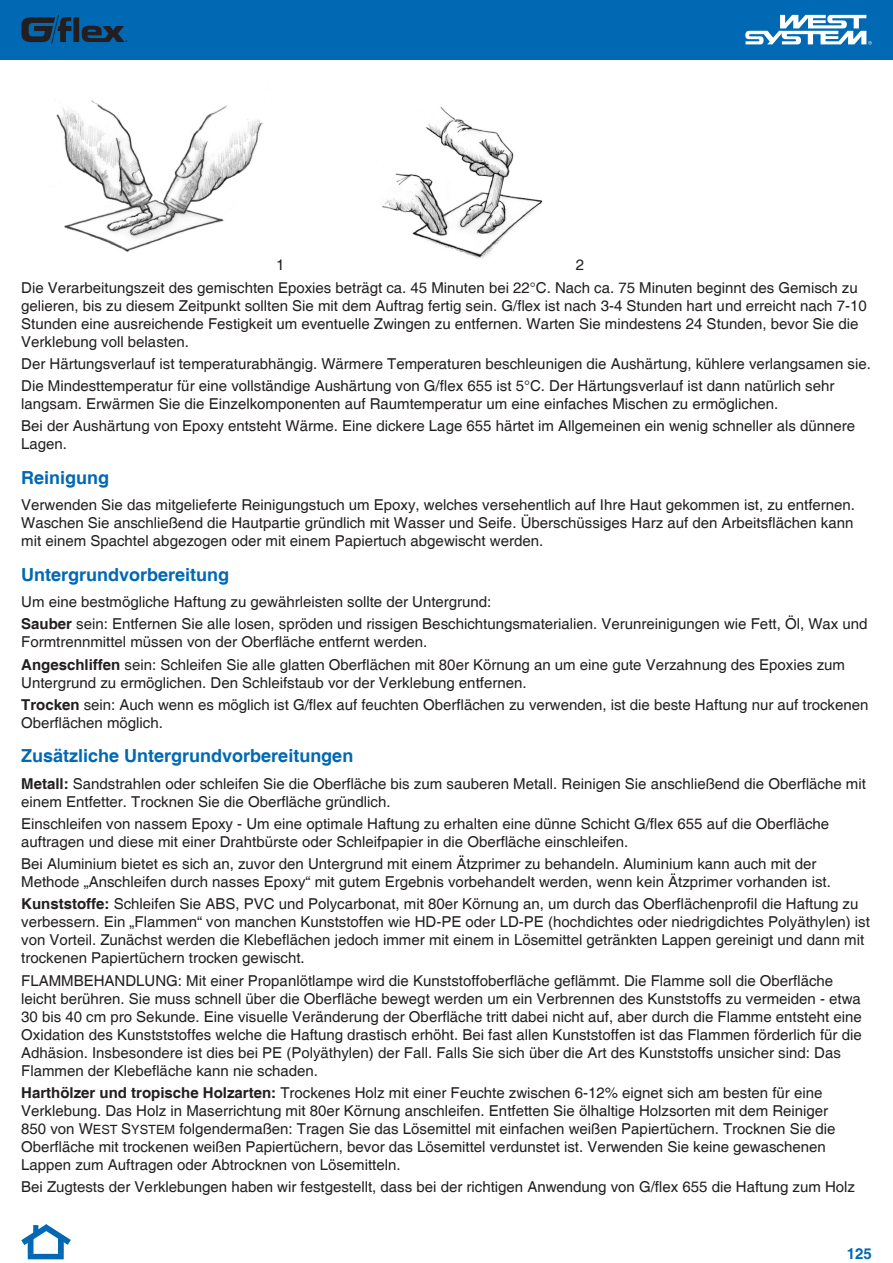
<style>
.page{position:relative;width:893px;height:1263px;background:#fff}
.page>*{position:absolute;margin:0;border:0;box-sizing:border-box;transform-origin:0 0}
.t1{font:700 18px "Helvetica";color:#0168b3}
.t2{font:15px/18px "Helvetica";color:#231f20}
.t3{font:700 15px "Helvetica";color:#0168b3}
.t4{font:600 5.4px "Myriad Pro";color:#231f20}
.s1{font-weight:700}
.s2{font-size:12.75px}
</style>
<div class="page">
<div style="left:0;top:0;width:893px;height:60px;background:#0168b3"></div>
<svg style="left:745px;top:15px;width:127px;height:30px"></svg>
<svg style="left:21px;top:15px;width:104px;height:29px"></svg>
<div style="left:28px;top:1238px;width:5px;height:16px;background:#0168b3"></div>
<svg style="left:21px;top:1224px;width:50px;height:26px"></svg>
<div style="left:28px;top:1254px;width:36px;height:5px;background:#0168b3"></div>
<div style="left:58px;top:1238px;width:6px;height:16px;background:#0168b3"></div>
<img style="left:56px;top:100px;width:207px;height:152px">
<img style="left:382px;top:107px;width:161px;height:152px">
<p class="t4" style="left:125px;top:38px;width:4px">®</p>
<p class="t2" style="left:21px;top:254px;width:838px;line-height:22.2px;text-indent:555px">2<br>Die Verarbeitungszeit des gemischten Epoxies beträgt ca. 45 Minuten bei 22°C. Nach ca. 75 Minuten beginnt des Gemisch zu</p>
<p class="t2" style="left:21px;top:297px;width:847px">gelieren, bis zu diesem Zeitpunkt sollten Sie mit dem Auftrag fertig sein. G/flex ist nach 3-4 Stunden hart und erreicht nach 7-10<br>Stunden eine ausreichende Festigkeit um eventuelle Zwingen zu entfernen. Warten Sie mindestens 24 Stunden, bevor Sie die<br>Verklebung voll belasten.</p>
<p class="t2" style="left:21px;top:353px;width:851px;line-height:22.2px">Der Härtungsverlauf ist temperaturabhängig. Wärmere Temperaturen beschleunigen die Aushärtung, kühlere verlangsamen sie.<br>Die Mindesttemperatur für eine vollständige Aushärtung von G/flex 655 ist 5°C. Der Härtungsverlauf ist dann natürlich sehr</p>
<p class="t2" style="left:21px;top:393px;width:835px;line-height:22.2px">langsam. Erwärmen Sie die Einzelkomponenten auf Raumtemperatur um eine einfaches Mischen zu ermöglichen.<br>Bei der Aushärtung von Epoxy entsteht Wärme. Eine dickere Lage 655 härtet im Allgemeinen ein wenig schneller als dünnere</p>
<p class="t2" style="left:21px;top:436px;width:47px">Lagen.</p>
<p class="t1" style="left:21px;top:466px;width:90px">Reinigung</p>
<p class="t2" style="left:21px;top:496px;width:835px;text-align:justify">Verwenden Sie das mitgelieferte Reinigungstuch um Epoxy, welches versehentlich auf Ihre Haut gekommen ist, zu entfernen.<br>Waschen Sie anschließend die Hautpartie gründlich mit Wasser und Seife. Überschüssiges Harz auf den Arbeitsflächen kann mit einem Spachtel abgezogen oder mit einem Papiertuch abgewischt werden.</p>
<p class="t1" style="left:21px;top:563px;width:210px">Untergrundvorbereitung</p>
<p class="t2" style="left:21px;top:591px;width:848px;line-height:22.2px">Um eine bestmögliche Haftung zu gewährleisten sollte der Untergrund:<br><span class="s1">Sauber</span> sein: Entfernen Sie alle losen, spröden und rissigen Beschichtungsmaterialien. Verunreinigungen wie Fett, Öl, Wax und</p>
<p class="t2" style="left:21px;top:631px;width:825px;line-height:22.2px">Formtrennmittel müssen von der Oberfläche entfernt werden.<br><span class="s1">Angeschliffen</span> sein: Schleifen Sie alle glatten Oberflächen mit 80er Körnung an um eine gute Verzahnung des Epoxies zum</p>
<p class="t2" style="left:21px;top:672px;width:849px;line-height:22.2px">Untergrund zu ermöglichen. Den Schleifstaub vor der Verklebung entfernen.<br><span class="s1">Trocken</span> sein: Auch wenn es möglich ist G/flex auf feuchten Oberflächen zu verwenden, ist die beste Haftung nur auf trockenen</p>
<p class="t2" style="left:21px;top:714px;width:143px">Oberflächen möglich.</p>
<p class="t1" style="left:21px;top:745px;width:334px">Zusätzliche Untergrundvorbereitungen</p>
<p class="t2" style="left:21px;top:775px;width:846px"><span class="s1">Metall:</span> Sandstrahlen oder schleifen Sie die Oberfläche bis zum sauberen Metall. Reinigen Sie anschließend die Oberfläche mit einem Entfetter. Trocknen Sie die Oberfläche gründlich.</p>
<p class="t2" style="left:21px;top:815px;width:809px">Einschleifen von nassem Epoxy - Um eine optimale Haftung zu erhalten eine dünne Schicht G/flex 655 auf die Oberfläche auftragen und diese mit einer Drahtbürste oder Schleifpapier in die Oberfläche einschleifen.</p>
<p class="t2" style="left:21px;top:855px;width:811px">Bei Aluminium bietet es sich an, zuvor den Untergrund mit einem Ätzprimer zu behandeln. Aluminium kann auch mit der<br>Methode „Anschleifen durch nasses Epoxy“ mit gutem Ergebnis vorbehandelt werden, wenn kein Ätzprimer vorhanden ist.</p>
<p class="t2" style="left:21px;top:896px;width:850px"><span class="s1">Kunststoffe:</span> Schleifen Sie ABS, PVC und Polycarbonat, mit 80er Körnung an, um durch das Oberflächenprofil die Haftung zu verbessern. Ein „Flammen“ von manchen Kunststoffen wie HD-PE oder LD-PE (hochdichtes oder niedrigdichtes Polyäthylen) ist von Vorteil. Zunächst werden die Klebeflächen jedoch immer mit einem in Lösemittel getränkten Lappen gereinigt und dann mit trockenen Papiertüchern trocken gewischt.</p>
<p class="t2" style="left:21px;top:972px;width:842px">FLAMMBEHANDLUNG: Mit einer Propanlötlampe wird die Kunststoffoberfläche geflämmt. Die Flamme soll die Oberfläche leicht berühren. Sie muss schnell über die Oberfläche bewegt werden um ein Verbrennen des Kunststoffs zu vermeiden - etwa 30 bis 40 cm pro Sekunde. Eine visuelle Veränderung der Oberfläche tritt dabei nicht auf, aber durch die Flamme entsteht eine Oxidation des Kunstststoffes welche die Haftung drastisch erhöht. Bei fast allen Kunststoffen ist das Flammen förderlich für die Adhäsion. Insbesondere ist dies bei PE (Polyäthylen) der Fall. Falls Sie sich über die Art des Kunststoffs unsicher sind: Das Flammen der Klebefläche kann nie schaden.</p>
<p class="t2" style="left:21px;top:1084px;width:816px"><span class="s1">Harthölzer und tropische Holzarten:</span> Trockenes Holz mit einer Feuchte zwischen 6-12% eignet sich am besten für eine Verklebung. Das Holz in Maserrichtung mit 80er Körnung anschleifen. Entfetten Sie ölhaltige Holzsorten mit dem Reiniger 850 von W<span class="s2">EST</span> S<span class="s2">YSTEM</span> folgendermaßen: Tragen Sie das Lösemittel mit einfachen weißen Papiertüchern. Trocknen Sie die Oberfläche mit trockenen weißen Papiertüchern, bevor das Lösemittel verdunstet ist. Verwenden Sie keine gewaschenen Lappen zum Auftragen oder Abtrocknen von Lösemitteln.</p>
<p class="t2" style="left:21px;top:1178px;width:835px">Bei Zugtests der Verklebungen haben wir festgestellt, dass bei der richtigen Anwendung von G/flex 655 die Haftung zum Holz</p>
<p class="t2" style="left:276px;top:257px;width:10px">1</p>
<p class="t3" style="left:847px;top:1244px;width:27px">125</p>
</div>
